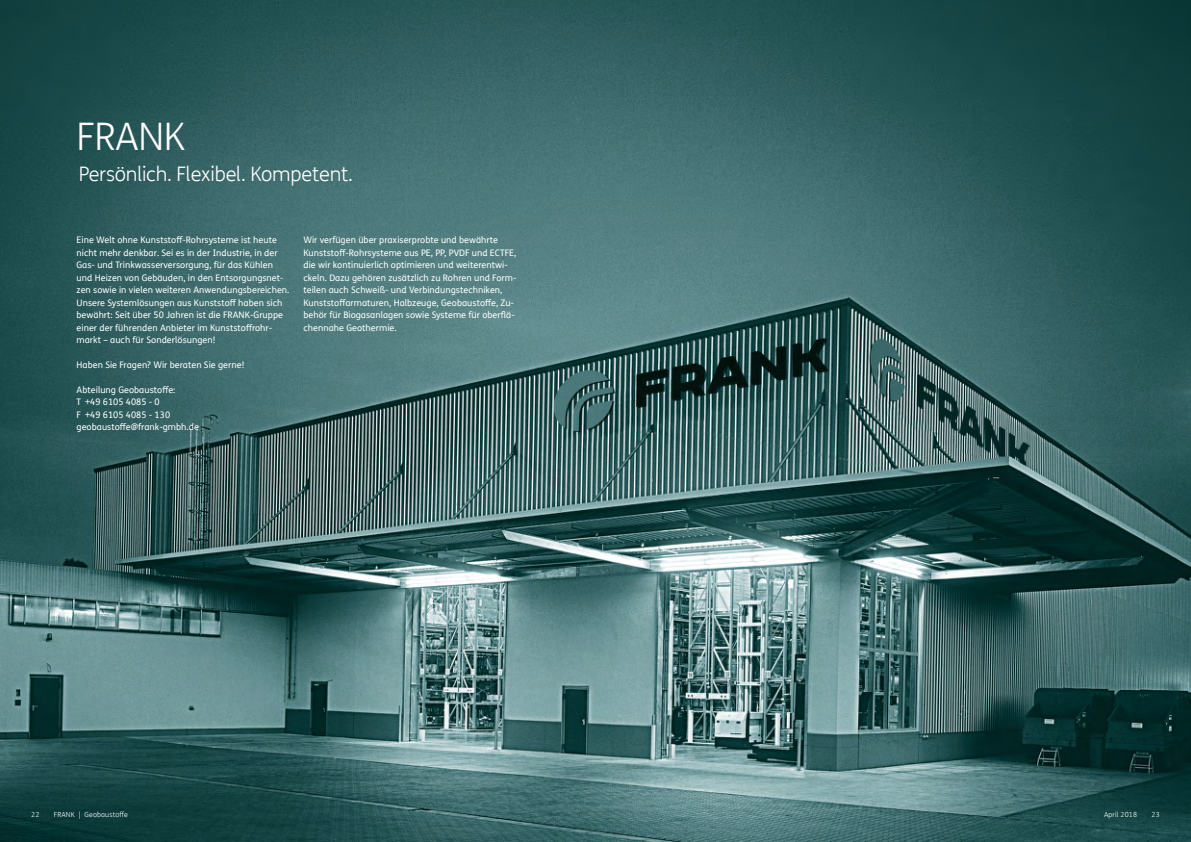
<style>
.page{position:relative;width:1191px;height:842px;background:#fff}
.page>*{position:absolute;margin:0;border:0;box-sizing:border-box;transform-origin:0 0}
.t1{font:300 38px "FS Me Pro";letter-spacing:-.01em;color:#fff}
.t2{font:300 20px "FS Me Pro";letter-spacing:-.01em;color:#fff}
.t3{font:9px/12.5px "FS Me Pro";letter-spacing:.005em;color:#fff}
.t4{font:300 7px "FS Me Pro";letter-spacing:.02em;color:#fff}
</style>
<div class="page">
<img style="left:0;top:0;width:1191px;height:842px">
<h1 class="t1" style="left:77px;top:110px;width:110px">FRANK</h1>
<h2 class="t2" style="left:79px;top:160px;width:276px">Persönlich. Flexibel. Kompetent.</h2>
<p class="t3" style="left:77px;top:234px;width:214px">Eine Welt ohne Kunststoff-Rohrsysteme ist heute nicht mehr denkbar. Sei es in der Industrie, in der Gas- und Trinkwasserversorgung, für das Kühlen und Heizen von Gebäuden, in den Entsorgungsnet&shy;zen sowie in vielen weiteren Anwendungsbereichen.<br>Unsere Systemlösungen aus Kunststoff haben sich bewährt: Seit über 50 Jahren ist die FRANK-Gruppe einer der führenden Anbieter im Kunststoffrohr&shy;markt – auch für Sonderlösungen!</p>
<p class="t3" style="left:303px;top:234px;width:214px">Wir verfügen über praxiserprobte und bewährte Kunststoff-Rohrsysteme aus PE, PP, PVDF und ECTFE, die wir kontinuierlich optimieren und weiterentwi&shy;ckeln. Dazu gehören zusätzlich zu Rohren und Form&shy;teilen auch Schweiß- und Verbindungstechniken, Kunststoffarmaturen, Halbzeuge, Geobaustoffe, Zu&shy;behör für Biogasanlagen sowie Systeme für oberflä&shy;chennahe Geothermie.</p>
<p class="t3" style="left:77px;top:358px;width:169px">Haben Sie Fragen? Wir beraten Sie gerne!</p>
<p class="t3" style="left:77px;top:383px;width:124px">Abteilung Geobaustoffe:<br>T +49 6105 4085 - 0<br>F +49 6105 4085 - 130 geobaustoffe@frank-gmbh.de</p>
<p class="t4" style="left:31px;top:810px;width:10px">22</p>
<p class="t4" style="left:54px;top:810px;width:76px">FRANK | Geobaustoffe</p>
<p class="t4" style="left:1104px;top:810px;width:35px">April 2018</p>
<p class="t4" style="left:1151px;top:810px;width:10px">23</p>
</div>
